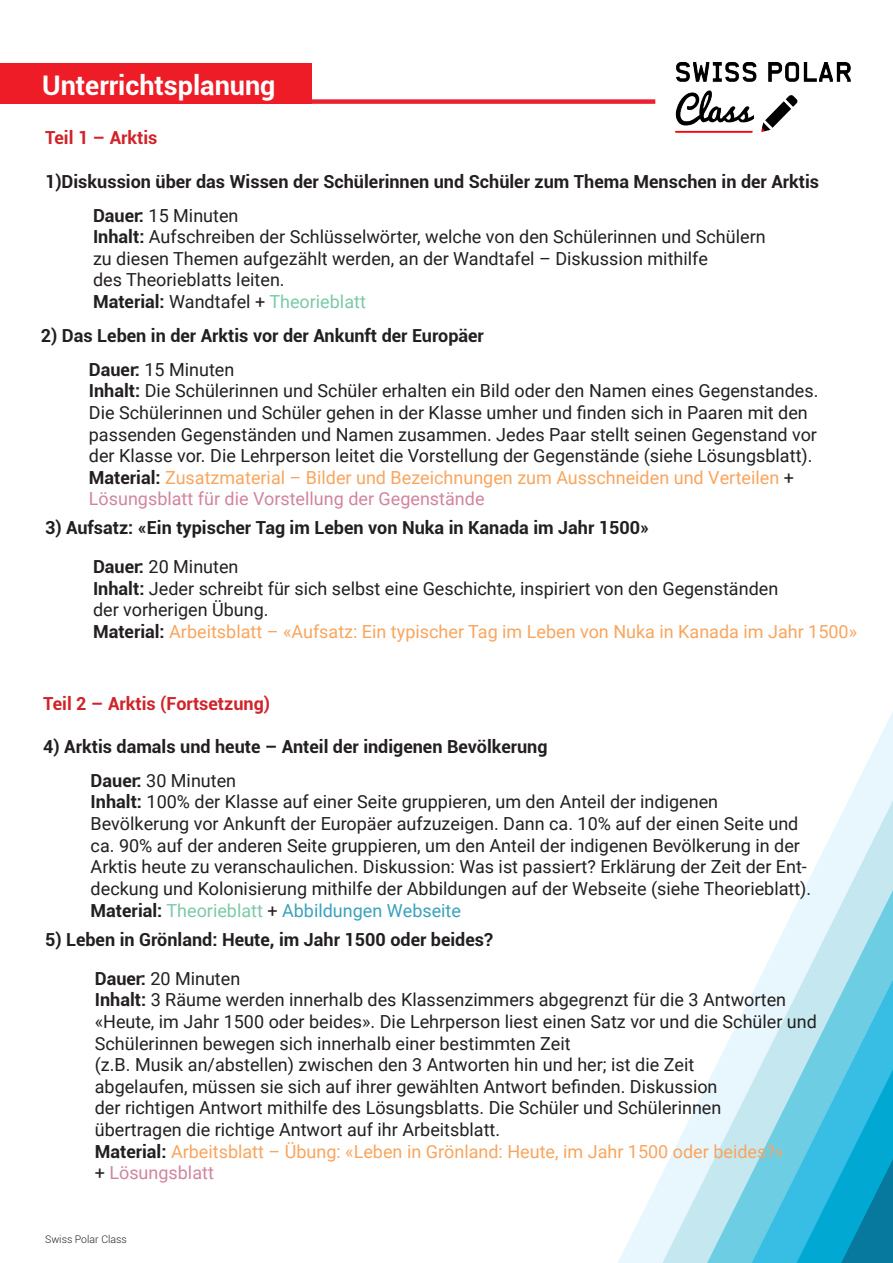
<style>
.page{position:relative;width:893px;height:1263px;background:#fff}
.page>*{position:absolute;margin:0;border:0;box-sizing:border-box;transform-origin:0 0}
.t1{font:700 27px "Roboto";color:#fff}
.t2{font:18px/21.6px "Roboto";color:#231f20}
.t3{font:700 18px/33.9px "Roboto";color:#231f20}
.t4{font:700 18px "Roboto";color:#d1232a}
.t5{font:300 10.5px "Roboto";color:#231f20}
.s1{font-weight:400}
.s2{font-weight:700}
.s3{color:#7bc9a8}
.s4{color:#f9a55d}
.s5{color:#d1849f}
.s6{color:#39a2bc}
</style>
<div class="page">
<svg style="left:618px;top:712px;width:275px;height:551px"></svg>
<svg style="left:637px;top:846px;width:256px;height:417px"></svg>
<svg style="left:672px;top:929px;width:221px;height:334px"></svg>
<div style="left:0;top:99px;width:655px;height:5px;background:#eb2132"></div>
<img style="left:675px;top:63px;width:176px;height:69px">
<div style="left:0;top:63px;width:312px;height:41px;background:#ee1c27"></div>
<h1 class="t1" style="left:42px;top:66px;width:235px">Unterrichtsplanung</h1>
<p class="t4" style="left:45px;top:125px;width:114px">Teil 1 – Arktis</p>
<p class="t3" style="left:93px;top:164px;width:728px;text-indent:-48px">1)Diskussion über das Wissen der Schülerinnen und Schüler zum Thema Menschen in der Arktis<br>Dauer: <span class="s1">15 Minuten</span></p>
<p class="t2" style="left:93px;top:225px;width:674px"><span class="s2">Inhalt:</span> Aufschreiben der Schlüsselwörter, welche von den Schülerinnen und Schülern zu diesen Themen aufgezählt werden, an der Wandtafel – Diskussion mithilfe<br>des Theorieblatts leiten.<br><span class="s2">Material:</span> Wandtafel + <span class="s3">Theorieblatt</span></p>
<p class="t3" style="left:89px;top:318px;width:397px;text-indent:-48px">2) Das Leben in der Arktis vor der Ankunft der Europäer<br>Dauer: <span class="s1">15 Minuten</span></p>
<p class="t2" style="left:89px;top:379px;width:731px"><span class="s2">Inhalt:</span> Die Schülerinnen und Schüler erhalten ein Bild oder den Namen eines Gegenstandes.<br>Die Schülerinnen und Schüler gehen in der Klasse umher und finden sich in Paaren mit den passenden Gegenständen und Namen zusammen. Jedes Paar stellt seinen Gegenstand vor der Klasse vor. Die Lehrperson leitet die Vorstellung der Gegenstände (siehe Lösungsblatt).<br><span class="s2">Material:</span> <span class="s4">Zusatzmaterial – Bilder und Bezeichnungen zum Ausschneiden und Verteilen</span> + <span class="s5">Lösungsblatt für die Vorstellung der Gegenstände</span></p>
<p class="t3" style="left:93px;top:507px;width:558px;line-height:39.2px;text-indent:-48px">3) Aufsatz: «Ein typischer Tag im Leben von Nuka in Kanada im Jahr 1500»<br>Dauer: <span class="s1">20 Minuten</span></p>
<p class="t2" style="left:93px;top:577px;width:766px"><span class="s2">Inhalt:</span> Jeder schreibt für sich selbst eine Geschichte, inspiriert von den Gegenständen<br>der vorherigen Übung.<br><span class="s2">Material:</span> <span class="s4">Arbeitsblatt – «Aufsatz: Ein typischer Tag im Leben von Nuka in Kanada im Jahr 1500»</span></p>
<p class="t4" style="left:43px;top:691px;width:228px">Teil 2 – Arktis (Fortsetzung)</p>
<p class="t3" style="left:91px;top:729px;width:458px;text-indent:-47px">4) Arktis damals und heute – Anteil der indigenen Bevölkerung<br>Dauer: <span class="s1">30 Minuten</span></p>
<p class="t2" style="left:91px;top:791px;width:722px"><span class="s2">Inhalt:</span> 100% der Klasse auf einer Seite gruppieren, um den Anteil der indigenen Bevölkerung vor Ankunft der Europäer aufzuzeigen. Dann ca. 10% auf der einen Seite und ca. 90% auf der anderen Seite gruppieren, um den Anteil der indigenen Bevölkerung in der Arktis heute zu veranschaulichen. Diskussion: Was ist passiert? Erklärung der Zeit der Ent&shy;deckung und Kolonisierung mithilfe der Abbildungen auf der Webseite (siehe Theorieblatt).<br><span class="s2">Material:</span> <span class="s3">Theorieblatt</span> + <span class="s6">Abbildungen Webseite</span></p>
<p class="t3" style="left:95px;top:919px;width:400px;line-height:39.2px;text-indent:-50px">5) Leben in Grönland: Heute, im Jahr 1500 oder beides?<br>Dauer: <span class="s1">20 Minuten</span></p>
<p class="t2" style="left:95px;top:988px;width:724px"><span class="s2">Inhalt:</span> 3 Räume werden innerhalb des Klassenzimmers abgegrenzt für die 3 Antworten «Heute, im Jahr 1500 oder beides». Die Lehrperson liest einen Satz vor und die Schüler und Schülerinnen bewegen sich innerhalb einer bestimmten Zeit<br>(z.B. Musik an/abstellen) zwischen den 3 Antworten hin und her; ist die Zeit<br>abgelaufen, müssen sie sich auf ihrer gewählten Antwort befinden. Diskussion<br>der richtigen Antwort mithilfe des Lösungsblatts. Die Schüler und Schülerinnen<br>übertragen die richtige Antwort auf ihr Arbeitsblatt.<br><span class="s2">Material:</span> <span class="s4">Arbeitsblatt – Übung: «Leben in Grönland: Heute, im Jahr 1500 oder beides?»<br></span>+ <span class="s5">Lösungsblatt</span></p>
<p class="t5" style="left:45px;top:1232px;width:83px">Swiss Polar Class</p>
</div>
